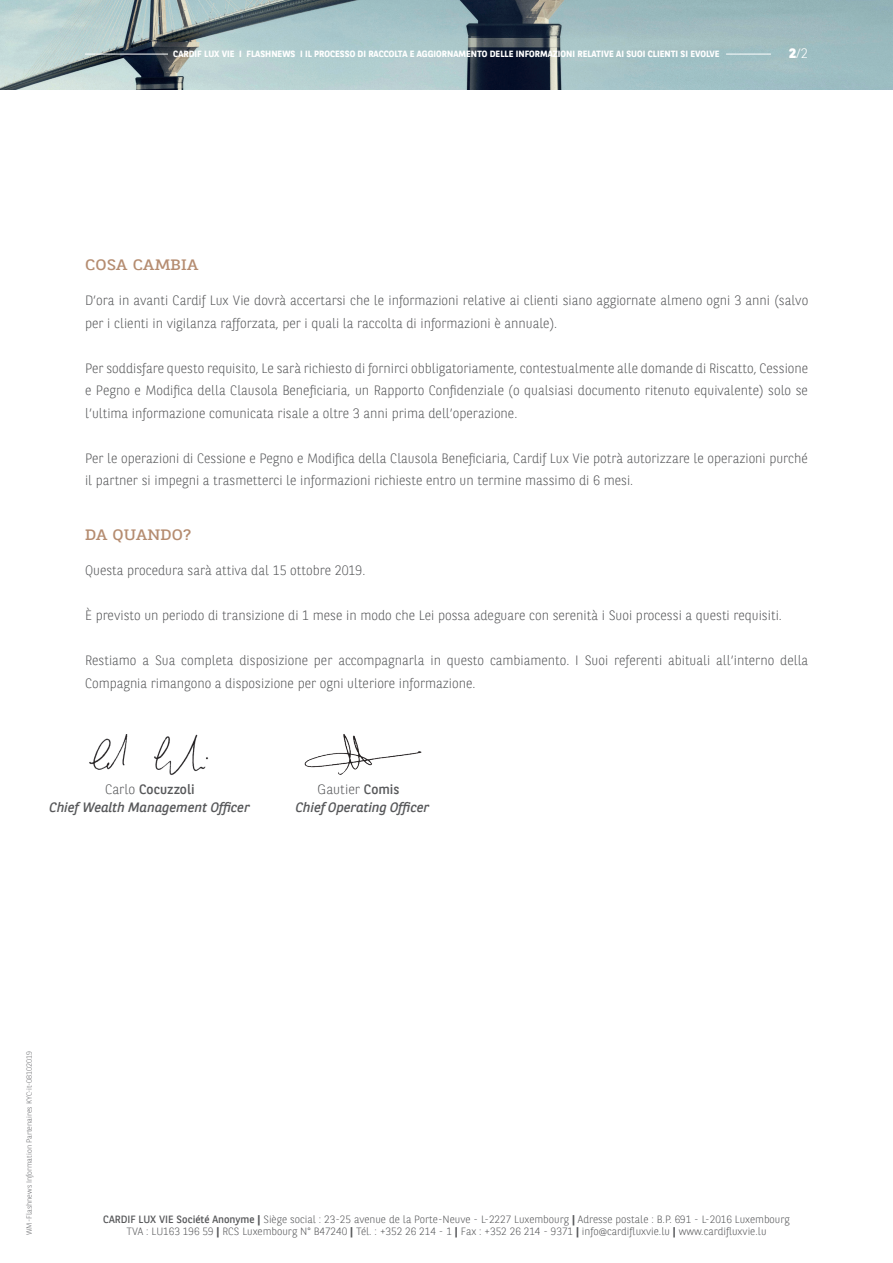
<style>
.page{position:relative;width:893px;height:1263px;background:#fff}
.page>*{position:absolute;margin:0;border:0;box-sizing:border-box;transform-origin:0 0}
.Titre_1{font:15px "BNPP Slab Serif Expanded";color:#b58c70}
.Body{font:300 13.5px/22.5px "BNPP Sans";color:#57585a}
.Body-2{font:italic 13.5px "BNPP Sans";color:#57585a}
.Body-3{font:13.5px "BNPP Sans";color:#57585a}
.t1{font:300 13.5px "BNPP Sans";color:#fff}
.t2{font:300 10.5px "BNPP Sans";color:#57585a}
.t3{font:700 9px "BNPP Sans";color:#fff}
.t4{font:300 7.5px "BNPP Sans";color:#6c6d70}
.s1{font-weight:800}
.s2{font-weight:300}
.s3{font-weight:400}
.s4{font-weight:700}
</style>
<div class="page">
<img style="left:0;top:0;width:893px;height:89px">
<hr style="left:85px;top:54px;width:83px;height:1px;background:#fff">
<hr style="left:726px;top:54px;width:45px;height:1px;background:#fff">
<img style="left:89px;top:734px;width:120px;height:41px">
<img style="left:304px;top:734px;width:118px;height:41px">
<p class="t3" style="left:173px;top:48px;width:548px">CARDIF LUX VIE I FLASHNEWS I IL PROCESSO DI RACCOLTA E AGGIORNAMENTO DELLE INFORMAZIONI RELATIVE AI SUOI CLIENTI SI EVOLVE</p>
<p class="t1" style="left:789px;top:44px;width:20px"><span class="s1">2</span>/2</p>
<p class="Titre_1" style="left:85px;top:255px;width:115px">COSA CAMBIA</p>
<p class="Body" style="left:85px;top:289px;width:725px">D’ora in avanti Cardif Lux Vie dovrà accertarsi che le informazioni relative ai clienti siano aggiornate almeno ogni 3 anni (salvo per i clienti in vigilanza rafforzata, per i quali la raccolta di informazioni è annuale).</p>
<p class="Body" style="left:85px;top:356px;width:725px;text-align:justify">Per soddisfare questo requisito, Le sarà richiesto di fornirci obbligatoriamente, contestualmente alle domande di Riscatto, Cessione e Pegno e Modifica della Clausola Beneficiaria, un Rapporto Confidenziale (o qualsiasi documento ritenuto equivalente) solo se l’ultima informazione comunicata risale a oltre 3 anni prima dell’operazione.</p>
<p class="Body" style="left:85px;top:446px;width:724px">Per le operazioni di Cessione e Pegno e Modifica della Clausola Beneficiaria, Cardif Lux Vie potrà autorizzare le operazioni purché il partner si impegni a trasmetterci le informazioni richieste entro un termine massimo di 6 mesi.</p>
<p class="Titre_1" style="left:85px;top:525px;width:108px">DA QUANDO?</p>
<p class="Body" style="left:85px;top:559px;width:282px">Questa procedura sarà attiva dal 15 ottobre 2019.</p>
<p class="Body" style="left:85px;top:604px;width:698px">È previsto un periodo di transizione di 1 mese in modo che Lei possa adeguare con serenità i Suoi processi a questi requisiti.</p>
<p class="Body" style="left:85px;top:649px;width:725px">Restiamo a Sua completa disposizione per accompagnarla in questo cambiamento. I Suoi referenti abituali all’interno della<br>Compagnia rimangono a disposizione per ogni ulteriore informazione.</p>
<p class="Body-3" style="left:105px;top:780px;width:91px"><span class="s2">Carlo</span> Cocuzzoli</p>
<p class="Body" style="left:318px;top:777px;width:83px">Gautier <span class="s3">Comis</span></p>
<p class="Body-2" style="left:50px;top:798px;width:202px">Chief Wealth Management Officer</p>
<p class="Body-2" style="left:296px;top:798px;width:135px">Chief Operating Officer</p>
<p class="t4" style="left:24px;top:1235px;width:186px;rotate:-90deg">WM-Flashnews Information Partenaires KYC-it-08102019</p>
<p class="t2" style="left:103px;top:1212px;width:688px"><span class="s3">CARDIF LUX VIE Société Anonyme</span> <span class="s4">|</span> Siège social : 23-25 avenue de la Porte-Neuve - L-2227 Luxembourg <span class="s4">|</span> Adresse postale : B.P. 691 - L-2016 Luxembourg</p>
<p class="t2" style="left:127px;top:1224px;width:641px">TVA : LU163 196 59 <span class="s4">|</span> RCS Luxembourg N° B47240 <span class="s4">|</span> Tél. : +352 26 214 - 1 <span class="s4">|</span> Fax : +352 26 214 - 9371 <span class="s4">|</span> info@cardifluxvie.lu <span class="s4">|</span> www.cardifluxvie.lu</p>
</div>
